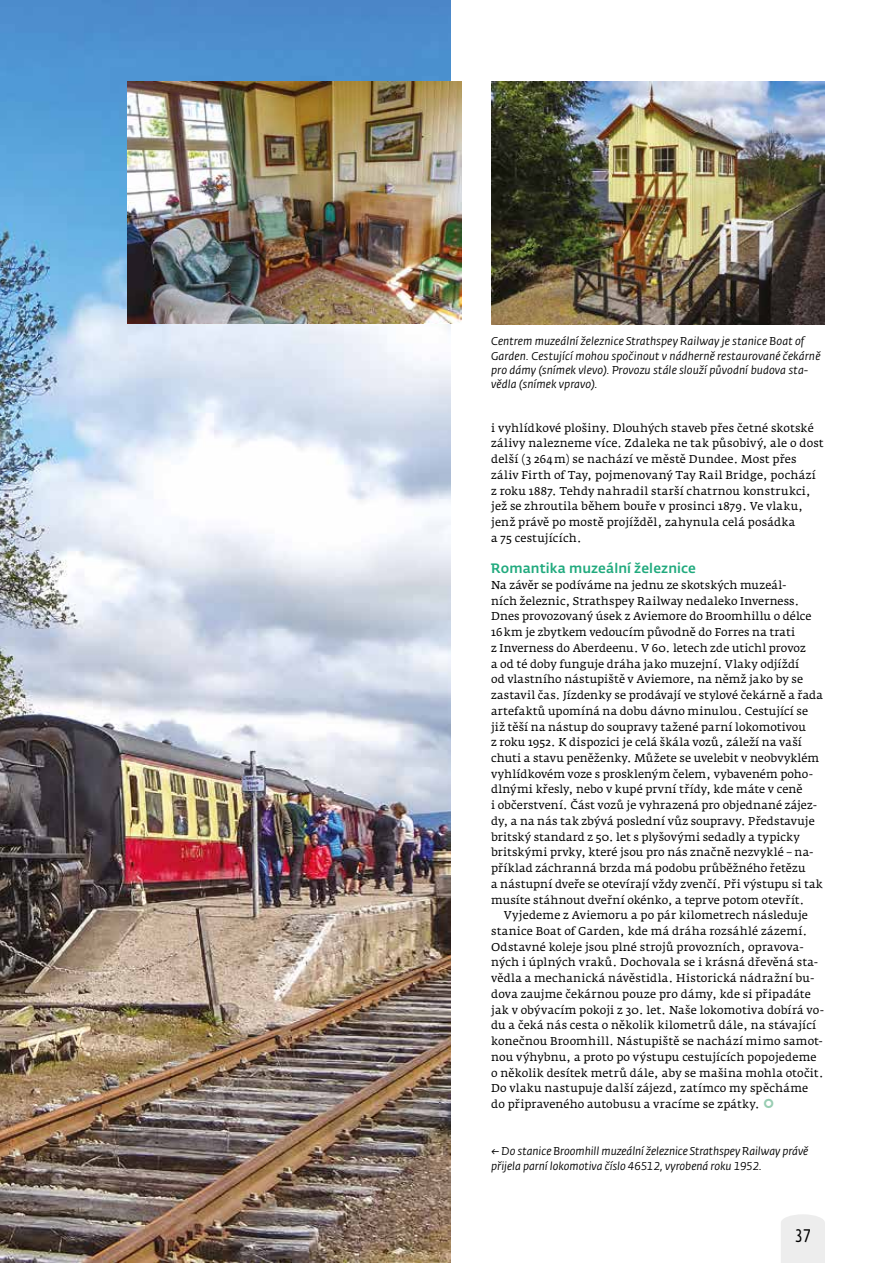
<style>
.page{position:relative;width:893px;height:1263px;background:#fff}
.page>*{position:absolute;margin:0;border:0;box-sizing:border-box;transform-origin:0 0}
.t1{font:18px "CD Fedra Cond Pro";color:#000}
.t2{font:500 13.5px "CD Fedra";letter-spacing:.005em;color:#21aa7e}
.t3{font:11.25px/15.8px "Fedra Serif A Pro";letter-spacing:.01em;color:#000}
.t4{font:italic 11.25px/14.2px "CD Fedra";letter-spacing:.005em;color:#000}
.s1{font-weight:500;font-size:15px;color:#98cdb2}
</style>
<div class="page">
<div style="left:781px;top:1214px;width:44px;height:49px;background:#ededed"></div>
<img style="left:0;top:0;width:451px;height:1263px">
<img style="left:128px;top:81px;width:333px;height:243px">
<img style="left:491px;top:81px;width:334px;height:243px">
<p class="t4" style="left:491px;top:335px;width:331px">Centrem muzeální železnice Strathspey Railway je stanice Boat of Garden. Cestující mohou spočinout v nádherně restaurované čekárně pro dámy (snímek vlevo). Provozu stále slouží původní budova sta&shy;vědla (snímek vpravo).</p>
<p class="t3" style="left:491px;top:420px;width:334px">i vyhlídkové plošiny. Dlouhých staveb přes četné skotské zálivy nalezneme více. Zdaleka ne tak působivý, ale o dost delší (3 264m) se nachází ve městě Dundee. Most přes záliv Firth of Tay, pojmenovaný Tay Rail Bridge, pochází z roku 1887. Tehdy nahradil starší chatrnou konstrukci, jež se zhroutila během bouře v prosinci 1879. Ve vlaku, jenž právě po mostě projížděl, zahynula celá posádka<br>a 75 cestujících.</p>
<p class="t2" style="left:491px;top:560px;width:206px">Romantika muzeální železnice</p>
<p class="t3" style="left:491px;top:577px;width:333px">Na závěr se podíváme na jednu ze skotských muzeál-<br>ních železnic, Strathspey Railway nedaleko Inverness.<br>Dnes provozovaný úsek z Aviemore do Broomhillu o délce 16km je zbytkem vedoucím původně do Forres na trati<br>z Inverness do Aberdeenu. V 60. letech zde utichl provoz<br>a od té doby funguje dráha jako muzejní. Vlaky odjíždí<br>od vlastního nástupiště v Aviemore, na němž jako by se zastavil čas. Jízdenky se prodávají ve stylové čekárně a řada artefaktů upomíná na dobu dávno minulou. Cestující se již těší na nástup do soupravy tažené parní lokomotivou<br>z roku 1952. K dispozici je celá škála vozů, záleží na vaší chuti a stavu peněženky. Můžete se uvelebit v neobvyklém vyhlídkovém voze s proskleným čelem, vybaveném poho&shy;dlnými křesly, nebo v kupé první třídy, kde máte v ceně<br>i občerstvení. Část vozů je vyhrazená pro objednané zájez&shy;dy, a na nás tak zbývá poslední vůz soupravy. Představuje britský standard z 50. let s plyšovými sedadly a typicky britskými prvky, které jsou pro nás značně nezvyklé – na&shy;příklad záchranná brzda má podobu průběžného řetězu<br>a nástupní dveře se otevírají vždy zvenčí. Při výstupu si tak musíte stáhnout dveřní okénko, a teprve potom otevřít.</p>
<p class="t3" style="left:491px;top:907px;width:334px;text-indent:13px">Vyjedeme z Aviemoru a po pár kilometrech následuje stanice Boat of Garden, kde má dráha rozsáhlé zázemí.<br>Odstavné koleje jsou plné strojů provozních, opravova&shy;ných i úplných vraků. Dochovala se i krásná dřevěná sta&shy;vědla a mechanická návěstidla. Historická nádražní bu&shy;dova zaujme čekárnou pouze pro dámy, kde si připadáte jak v obývacím pokoji z 30. let. Naše lokomotiva dobírá vo&shy;du a čeká nás cesta o několik kilometrů dále, na stávající konečnou Broomhill. Nástupiště se nachází mimo samot&shy;nou výhybnu, a proto po výstupu cestujících popojedeme o několik desítek metrů dále, aby se mašina mohla otočit.<br>Do vlaku nastupuje další zájezd, zatímco my spěcháme do připraveného autobusu a vracíme se zpátky. <span class="s1">○</span></p>
<p class="t4" style="left:491px;top:1144px;width:319px">← Do stanice Broomhill muzeální železnice Strathspey Railway právě přijela parní lokomotiva číslo 46512, vyrobená roku 1952.</p>
<h1 class="t1" style="left:794px;top:1226px;width:18px">37</h1>
</div>
